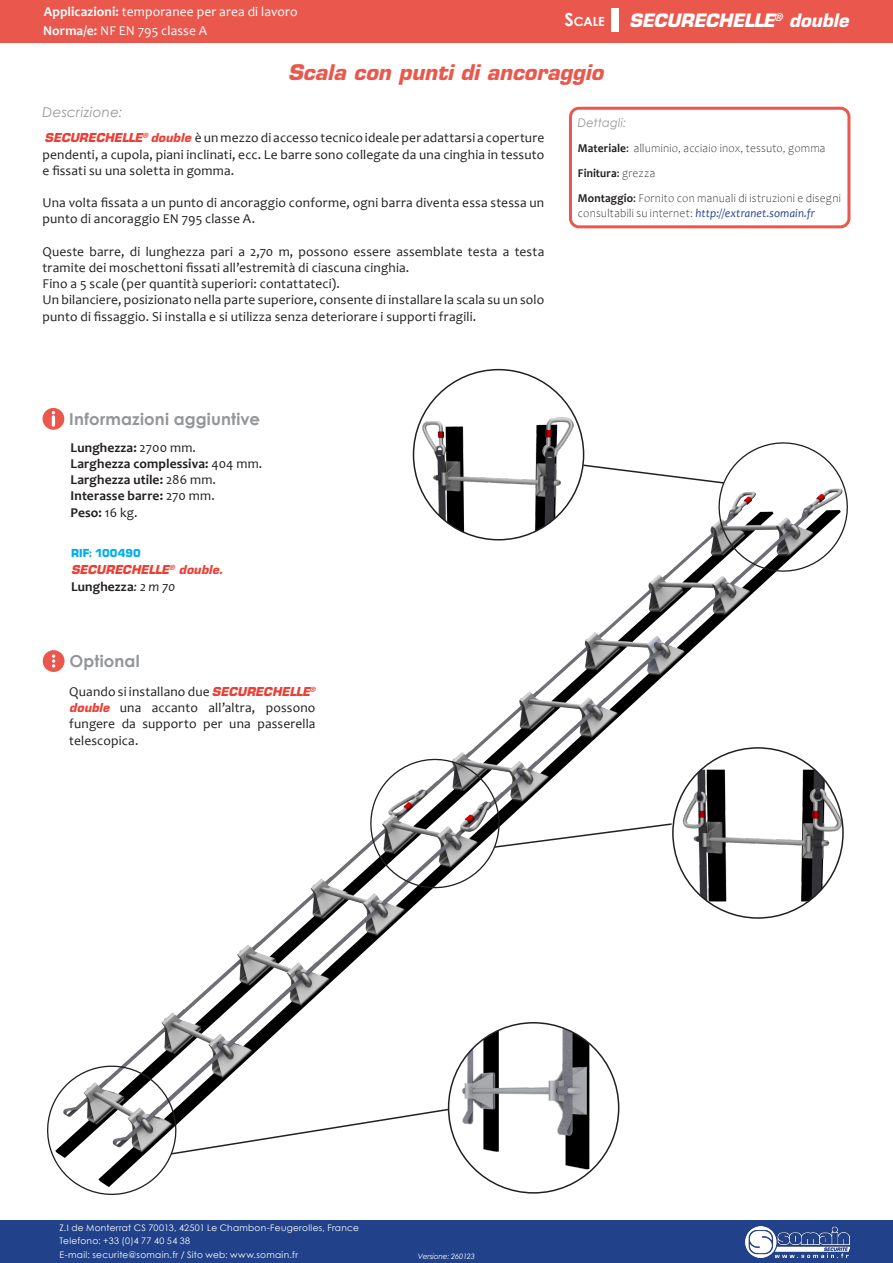
<style>
.page{position:relative;width:893px;height:1263px;background:#fff}
.page>*{position:absolute;margin:0;border:0;box-sizing:border-box;transform-origin:0 0}
.t1{font:italic 700 21px "Eurostile LT Std";color:#ea584d}
.t2{font:italic 700 18px "Eurostile LT Std";letter-spacing:-.01em;color:#fff}
.t3{font:700 16.5px "Century Gothic";letter-spacing:.01em;color:#939598}
.t4{font:13.5px/16.2px "Candara";letter-spacing:.01em;color:#231f20}
.t5{font:700 13.5px "Candara";letter-spacing:.01em;color:#231f20}
.t6{font:13.5px/18.9px "Candara";letter-spacing:.01em;color:#fff}
.t7{font:italic 13.5px "Century Gothic";letter-spacing:.015em;color:#939598}
.t8{font:700 12.6px "Century Gothic";color:#fff}
.t9{font:300 12px/25.2px "Candara";letter-spacing:.02em;color:#231f20;scale:.95 1}
.t10{font:italic 12px "Candara";letter-spacing:.015em;color:#21428a;scale:.95 1}
.t11{font:italic 700 12px "Eurostile LT Std";letter-spacing:-.005em;color:#ee3e34}
.t12{font:900 12px "Eurostile Becker";letter-spacing:.005em;color:#00aeef}
.t13{font:italic 12px "Century Gothic";letter-spacing:.02em;color:#939598;scale:.95 1}
.t14{font:9px/13.5px "Century Gothic";letter-spacing:.03em;color:#fff}
.t15{font:italic 7.5px "Century Gothic";letter-spacing:-.025em;color:#fff}
.s1{font-weight:700}
.s2{font-size:18px}
.s3{font-family:"Eurostile LT Std";font-weight:700;font-style:italic;font-size:12px;color:#ee3e34}
.s4{font-weight:400}
.s5{font-weight:300;font-style:normal;color:#231f20}
.s6{font-weight:400;font-style:italic}
</style>
<div class="page">
<div style="left:0;top:0;width:893px;height:43px;background:#ea584d"></div>
<div style="left:611px;top:9px;width:7px;height:23px;background:#fff"></div>
<div style="left:0;top:1220px;width:893px;height:43px;background:#21428a"></div>
<img style="left:745px;top:1226px;width:105px;height:31px">
<div style="left:43px;top:408px;width:21px;height:22px;background:#ea584d;border-radius:50%"></div>
<svg style="left:52px;top:411px;width:3px;height:16px"></svg>
<img style="left:42px;top:475px;width:802px;height:719px">
<svg style="left:42px;top:1056px;width:408px;height:139px"></svg>
<img style="left:449px;top:1023px;width:170px;height:152px">
<svg style="left:361px;top:750px;width:312px;height:146px"></svg>
<img style="left:673px;top:770px;width:169px;height:131px">
<svg style="left:582px;top:435px;width:266px;height:144px"></svg>
<img style="left:413px;top:400px;width:168px;height:133px">
<div style="left:569px;top:107px;width:281px;height:121px;border:3px solid #ea584d;border-radius:9px"></div>
<p class="t6" style="left:43px;top:2px;width:256px"><span class="s1">Applicazioni:</span> temporanee per area di lavoro<br><span class="s1">Norma/e:</span> NF EN 795 classe A</p>
<p class="t8" style="left:564px;top:12px;width:42px"><span class="s2">S</span>CALE</p>
<p class="t1" style="left:288px;top:59px;width:317px">Scala con punti di ancoraggio</p>
<h2 class="t2" style="left:629px;top:10px;width:221px">SECURECHELLE<sup>®</sup> double</h2>
<p class="t7" style="left:43px;top:103px;width:82px">Descrizione:</p>
<p class="t4" style="left:43px;top:130px;width:503px;text-align:justify"><span class="s3">SECURECHELLE</span><sup>®</sup> <span class="s3">double</span> è un mezzo di accesso tecnico ideale per adattarsi a coperture pendenti, a cupola, piani inclinati, ecc. Le barre sono collegate da una cinghia in tessuto e fissati su una soletta in gomma.</p>
<p class="t4" style="left:43px;top:194px;width:503px">Una volta fissata a un punto di ancoraggio conforme, ogni barra diventa essa stessa un punto di ancoraggio EN 795 classe A.</p>
<p class="t4" style="left:43px;top:243px;width:503px">Queste barre, di lunghezza pari a 2,70 m, possono essere assemblate testa a testa tramite dei moschettoni fissati all’estremità di ciascuna cinghia.</p>
<p class="t4" style="left:43px;top:275px;width:299px">Fino a 5 scale (per quantità superiori: contattateci).</p>
<p class="t4" style="left:43px;top:292px;width:503px">Un bilanciere, posizionato nella parte superiore, consente di installare la scala su un solo punto di fissaggio. Si installa e si utilizza senza deteriorare i supporti fragili.</p>
<p class="t13" style="left:578px;top:114px;width:52px">Dettagli:</p>
<p class="t9" style="left:578px;top:135px;width:278px"><span class="s1">Materiale</span><span class="s4">:</span> alluminio, acciaio inox, tessuto, gomma<br><span class="s1">Finitura</span><span class="s4">:</span> grezza<br><span class="s1">Montaggio</span><span class="s4">:</span> Fornito con manuali di istruzioni e disegni</p>
<p class="t10" style="left:578px;top:205px;width:251px"><span class="s5">consultabili su internet:</span> http://extranet.somain.fr</p>
<p class="t3" style="left:69px;top:406px;width:192px">Informazioni aggiuntive</p>
<p class="t5" style="left:71px;top:439px;width:127px">Lunghezza: <span class="s4">2700 mm.</span></p>
<p class="t5" style="left:71px;top:455px;width:193px">Larghezza complessiva: <span class="s4">404 mm.</span></p>
<p class="t5" style="left:71px;top:471px;width:147px">Larghezza utile: <span class="s4">286 mm.</span></p>
<p class="t5" style="left:71px;top:488px;width:146px">Interasse barre: <span class="s4">270 mm.</span></p>
<p class="t5" style="left:71px;top:504px;width:69px">Peso: <span class="s4">16 kg.</span></p>
<p class="t12" style="left:71px;top:546px;width:71px">RIF: 100490</p>
<p class="t11" style="left:71px;top:562px;width:154px">SECURECHELLE<sup>®</sup> double.</p>
<p class="t5" style="left:71px;top:578px;width:106px">Lunghezza<span class="s6">: 2 m 70</span></p>
<p class="t3" style="left:70px;top:649px;width:72px">Optional</p>
<p class="t4" style="left:69px;top:683px;width:248px;text-align:justify">Quando si installano due <span class="s3">SECURECHELLE</span><sup>® </sup><span class="s3">double</span> una accanto all’altra, possono fungere da supporto per una passerella telescopica.</p>
<p class="t14" style="left:60px;top:1221px;width:301px">Z.I de Monterrat CS 70013, 42501 Le Chambon-Feugerolles, France<br>Telefono: +33 (0)4 77 40 54 38<br>E-mail: securite@somain.fr / Sito web: www.somain.fr</p>
<p class="t15" style="left:418px;top:1250px;width:59px">Versione: 260123</p>
</div>
